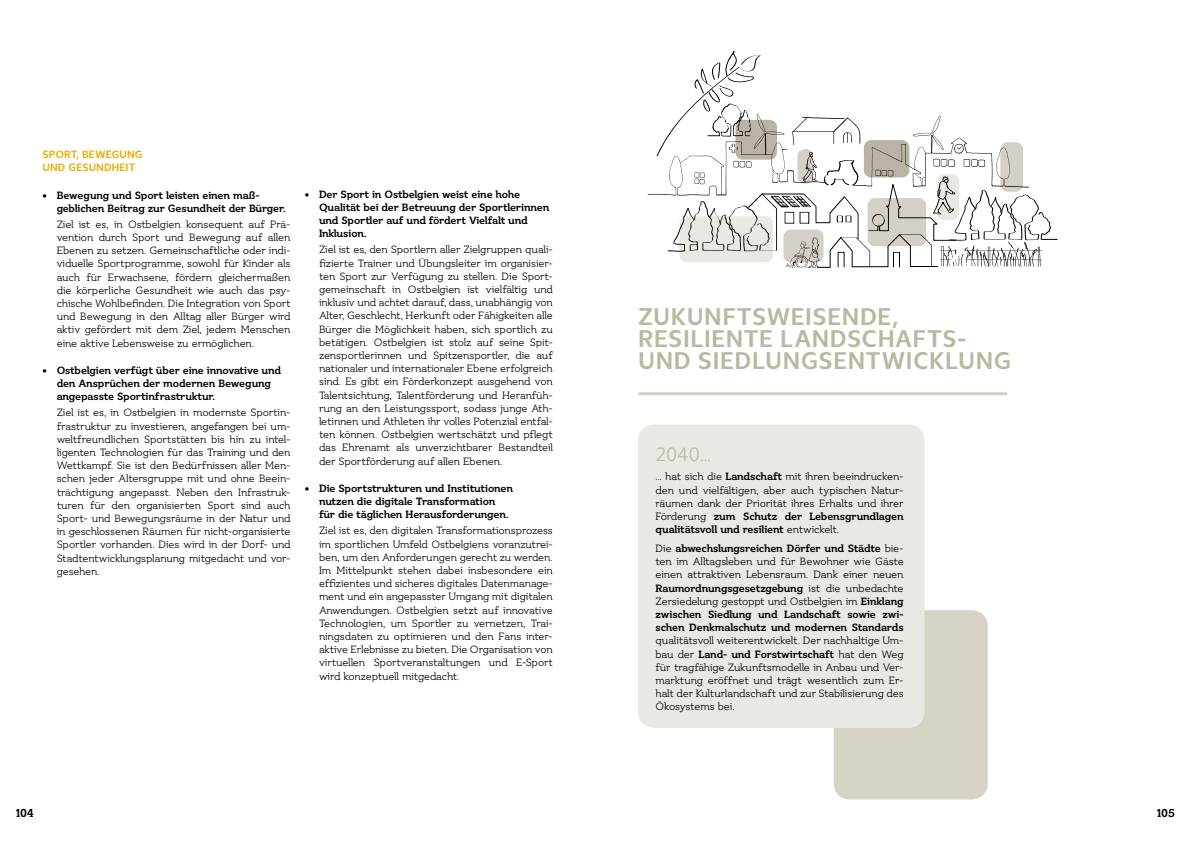
<style>
.page{position:relative;width:1191px;height:842px;background:#fff}
.page>*{position:absolute;margin:0;border:0;box-sizing:border-box;transform-origin:0 0}
.t1{font:700 25px/22px "Ostbe Sans";letter-spacing:.015em;color:#bdb7a1}
.t2{font:20px "Ostbe Sans";color:#bdb7a1}
.t3{font:700 12px "Ostbe Serif";color:#000}
.t4{font:11px/13.2px "Ostbe Serif";letter-spacing:-.01em;color:#000;text-align:justify}
.t5{font:700 11px/13.2px "Ostbe Serif";letter-spacing:-.015em;color:#000}
.t6{font:700 11px/13.2px "Ostbe Sans";letter-spacing:.01em;color:#e7ab00}
.s1{font-weight:700}
.s2{font-weight:400}
</style>
<div class="page">
<svg style="left:648px;top:51px;width:410px;height:217px"></svg>
<div style="left:833px;top:610px;width:154px;height:189px;background:#d6d2c5;border-radius:16px"></div>
<div style="left:638px;top:424px;width:286px;height:304px;background:#eae8e2;border-radius:16px"></div>
<hr style="left:639px;top:392px;width:367px;height:3px;background:#d4d0c7">
<p class="t6" style="left:43px;top:148px;width:101px">SPORT, BEWEGUNG<br>UND GESUNDHEIT</p>
<p class="t5" style="left:57px;top:189px;width:230px;text-indent:-14px">• Bewegung und Sport leisten einen maß&shy;geblichen Beitrag zur Gesundheit der Bürger.</p>
<p class="t4" style="left:57px;top:218px;width:235px">Ziel ist es, in Ostbelgien konsequent auf Prä&shy;vention durch Sport und Bewegung auf allen Ebenen zu setzen. Gemeinschaftliche oder indi&shy;viduelle Sportprogramme, sowohl für Kinder als auch für Erwachsene, fördern gleichermaßen die körperliche Gesundheit wie auch das psy&shy;chische Wohlbefinden. Die Integration von Sport und Bewegung in den Alltag aller Bürger wird aktiv gefördert mit dem Ziel, jedem Menschen eine aktive Lebensweise zu ermöglichen.</p>
<p class="t5" style="left:57px;top:364px;width:226px;text-indent:-14px">• Ostbelgien verfügt über eine innovative und den Ansprüchen der modernen Bewegung angepasste Sportinfrastruktur.</p>
<p class="t4" style="left:57px;top:407px;width:235px">Ziel ist es, in Ostbelgien in modernste Sportin&shy;frastruktur zu investieren, angefangen bei um&shy;weltfreundlichen Sportstätten bis hin zu intel&shy;ligenten Technologien für das Training und den Wettkampf. Sie ist den Bedürfnissen aller Men&shy;schen jeder Altersgruppe mit und ohne Beein&shy;trächtigung angepasst. Neben den Infrastruk&shy;turen für den organisierten Sport sind auch Sport- und Bewegungsräume in der Natur und in geschlossenen Räumen für nicht-organisierte Sportler vorhanden. Dies wird in der Dorf- und Stadtentwicklungsplanung mitgedacht und vor&shy;gesehen.</p>
<p class="t5" style="left:319px;top:188px;width:232px;text-indent:-14px">• Der Sport in Ostbelgien weist eine hohe Qualität bei der Betreuung der Sportlerinnen und Sportler auf und fördert Vielfalt und Inklusion.</p>
<p class="t4" style="left:319px;top:244px;width:235px">Ziel ist es, den Sportlern aller Zielgruppen quali&shy;fizierte Trainer und Übungsleiter im organisier&shy;ten Sport zur Verfügung zu stellen. Die Sport&shy;gemeinschaft in Ostbelgien ist vielfältig und inklusiv und achtet darauf, dass, unabhängig von Alter, Geschlecht, Herkunft oder Fähigkeiten alle Bürger die Möglichkeit haben, sich sportlich zu betätigen. Ostbelgien ist stolz auf seine Spit&shy;zensportlerinnen und Spitzensportler, die auf nationaler und internationaler Ebene erfolgreich sind. Es gibt ein Förderkonzept ausgehend von Talentsichtung, Talentförderung und Heranfüh&shy;rung an den Leistungssport, sodass junge Ath&shy;letinnen und Athleten ihr volles Potenzial entfal&shy;ten können. Ostbelgien wertschätzt und pflegt das Ehrenamt als unverzichtbarer Bestandteil der Sportförderung auf allen Ebenen.</p>
<p class="t5" style="left:319px;top:482px;width:195px;text-indent:-14px">• Die Sportstrukturen und Institutionen nutzen die digitale Transformation für die täglichen Herausforderungen.</p>
<p class="t4" style="left:319px;top:525px;width:235px">Ziel ist es, den digitalen Transformationsprozess im sportlichen Umfeld Ostbelgiens voranzutrei&shy;ben, um den Anforderungen gerecht zu werden.<br>Im Mittelpunkt stehen dabei insbesondere ein effizientes und sicheres digitales Datenmanage&shy;ment und ein angepasster Umgang mit digitalen Anwendungen. Ostbelgien setzt auf innovative Technologien, um Sportler zu vernetzen, Trai&shy;ningsdaten zu optimieren und den Fans inter&shy;aktive Erlebnisse zu bieten. Die Organisation von virtuellen Sportveranstaltungen und E-Sport wird konzeptuell mitgedacht.</p>
<h1 class="t1" style="left:638px;top:307px;width:374px">ZUKUNFTSWEISENDE,<br>RESILIENTE LANDSCHAFTS-<br>UND SIEDLUNGSENTWICKLUNG</h1>
<h2 class="t2" style="left:655px;top:444px;width:57px">2040…</h2>
<p class="t4" style="left:655px;top:471px;width:250px">… hat sich die <span class="s1">Landschaft</span> mit ihren beeindrucken&shy;den und vielfältigen, aber auch typischen Natur&shy;räumen dank der Priorität ihres Erhalts und ihrer Förderung <span class="s1">zum Schutz der Lebensgrundlagen qualitätsvoll und resilient</span> entwickelt.</p>
<p class="t5" style="left:655px;top:542px;width:250px;text-align:justify"><span class="s2">Die</span> abwechslungsreichen Dörfer und Städte <span class="s2">bie&shy;ten im Alltagsleben und für Bewohner wie Gäste einen attraktiven Lebensraum. Dank einer neuen </span>Raumordnungsgesetzgebung <span class="s2">ist die unbedachte Zersiedelung gestoppt und Ostbelgien im</span> Einklang zwischen Siedlung und Landschaft sowie zwi&shy;schen Denkmalschutz und modernen Standards</p>
<p class="t4" style="left:655px;top:635px;width:250px">qualitätsvoll weiterentwickelt. Der nachhaltige Um&shy;bau der <span class="s1">Land- und Forstwirtschaft</span> hat den Weg für tragfähige Zukunftsmodelle in Anbau und Ver&shy;marktung eröffnet und trägt wesentlich zum Er&shy;halt der Kulturlandschaft und zur Stabilisierung des Ökosystems bei.</p>
<p class="t3" style="left:16px;top:806px;width:20px">104</p>
<p class="t3" style="left:1157px;top:806px;width:19px">105</p>
</div>
